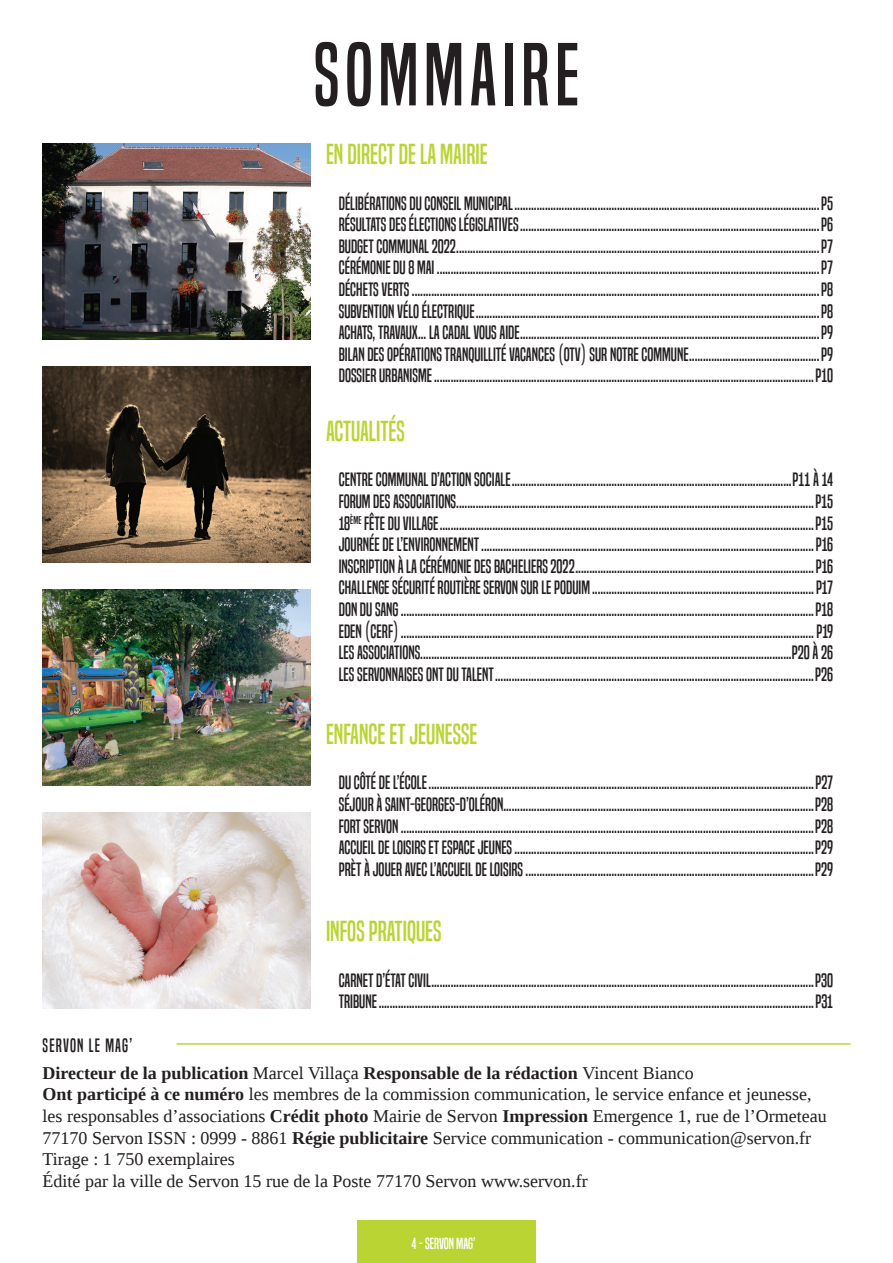
<style>
.page{position:relative;width:893px;height:1263px;background:#fff}
.page>*{position:absolute;margin:0;border:0;box-sizing:border-box;transform-origin:0 0}
.t1{font:82.5px "Built Titling Rg";letter-spacing:.07em;color:#231f20}
.t2{font:27px "Built Titling Rg";color:#bad433}
.t3{font:18px/21.6px "Built Titling Rg";color:#231f20;text-align:justify}
.t4{font:18px/21.6px "Liberation Serif";color:#231f20}
.t5{font:700 18px "Liberation Serif";color:#231f20}
.t6{font:18px "Built Titling Rg";letter-spacing:.07em;color:#231f20}
.t7{font:15px "Built Titling Rg";color:#fff}
.s1{font-weight:400}
.s2{font-weight:700}
</style>
<div class="page">
<div style="left:357px;top:1220px;width:179px;height:43px;background:#bad433"></div>
<hr style="left:176px;top:1043px;width:674px;height:2px;background:#bad433">
<img style="left:43px;top:144px;width:267px;height:195px">
<img style="left:43px;top:367px;width:267px;height:195px">
<img style="left:43px;top:590px;width:267px;height:195px">
<img style="left:43px;top:813px;width:267px;height:195px">
<p class="t1" style="left:314px;top:26px;width:267px">SOMMAIRE</p>
<p class="t2" style="left:326px;top:138px;width:163px">EN DIRECT DE LA MAIRIE</p>
<p class="t3" style="left:339px;top:192px;width:496px">DÉLIBÉRATIONS DU CONSEIL MUNICIPAL..............................................................................................................P5<br>RÉSULTATS DES ÉLECTIONS LÉGISLATIVES............................................................................................................P6<br>BUDGET COMMUNAL 2022...................................................................................................................................P7<br>CÉRÉMONIE DU 8 MAI ..........................................................................................................................................P7<br>DÉCHETS VERTS...................................................................................................................................................P8<br>SUBVENTION VÉLO ÉLECTRIQUE............................................................................................................................P8<br>ACHATS, TRAVAUX... LA CADAL VOUS AIDE............................................................................................................P9<br>BILAN DES OPÉRATIONS TRANQUILLITÉ VACANCES (OTV) SUR NOTRE COMMUNE...............................................P9<br>DOSSIER URBANISME.........................................................................................................................................P10</p>
<p class="t2" style="left:326px;top:415px;width:80px">ACTUALITÉS</p>
<p class="t3" style="left:339px;top:469px;width:496px">CENTRE COMMUNAL D’ACTION SOCIALE.....................................................................................................P11 À 14<br>FORUM DES ASSOCIATIONS.................................................................................................................................P15<br>18<sup>ÈME</sup> FÊTE DU VILLAGE.......................................................................................................................................P15<br>JOURNÉE DE L’ENVIRONNEMENT........................................................................................................................P16<br>INSCRIPTION À LA CÉRÉMONIE DES BACHELIERS 2022......................................................................................P16<br>CHALLENGE SÉCURITÉ ROUTIÈRE SERVON SUR LE PODUIM................................................................................P17<br>DON DU SANG.....................................................................................................................................................P18<br>EDEN (CERF).....................................................................................................................................................P19<br>LES ASSOCIATIONS......................................................................................................................................P20 À 26<br>LES SERVONNAISES ONT DU TALENT...................................................................................................................P26</p>
<p class="t2" style="left:326px;top:718px;width:153px">ENFANCE ET JEUNESSE</p>
<p class="t3" style="left:339px;top:772px;width:496px">DU CÔTÉ DE L’ÉCOLE...........................................................................................................................................P27<br>SÉJOUR À SAINT-GEORGES-D’OLÉRON................................................................................................................P28<br>FORT SERVON.....................................................................................................................................................P28<br>ACCUEIL DE LOISIRS ET ESPACE JEUNES............................................................................................................P29<br>PRÈT À JOUER AVEC L’ACCUEIL DE LOISIRS........................................................................................................P29</p>
<p class="t2" style="left:326px;top:915px;width:117px">INFOS PRATIQUES</p>
<p class="t3" style="left:339px;top:969px;width:496px">CARNET D’ÉTAT CIVIL..........................................................................................................................................P30<br>TRIBUNE.............................................................................................................................................................P31</p>
<p class="t6" style="left:43px;top:1034px;width:91px">SERVON LE MAG’</p>
<p class="t5" style="left:43px;top:1061px;width:653px">Directeur de la publication <span class="s1">Marcel Villaça</span> Responsable de la rédaction <span class="s1">Vincent Bianco</span></p>
<p class="t4" style="left:43px;top:1083px;width:786px"><span class="s2">Ont participé à ce numéro</span> les membres de la commission communication, le service enfance et jeunesse, les responsables d’associations <span class="s2">Crédit photo</span> Mairie de Servon <span class="s2">Impression</span> Emergence 1, rue de l’Ormeteau 77170 Servon ISSN : 0999 - 8861 <span class="s2">Régie publicitaire</span> Service communication - communication@servon.fr Tirage : 1 750 exemplaires</p>
<p class="t4" style="left:43px;top:1170px;width:547px">Édité par la ville de Servon 15 rue de la Poste 77170 Servon www.servon.fr</p>
<p class="t7" style="left:412px;top:1234px;width:65px">4 - SERVON MAG’</p>
</div>
